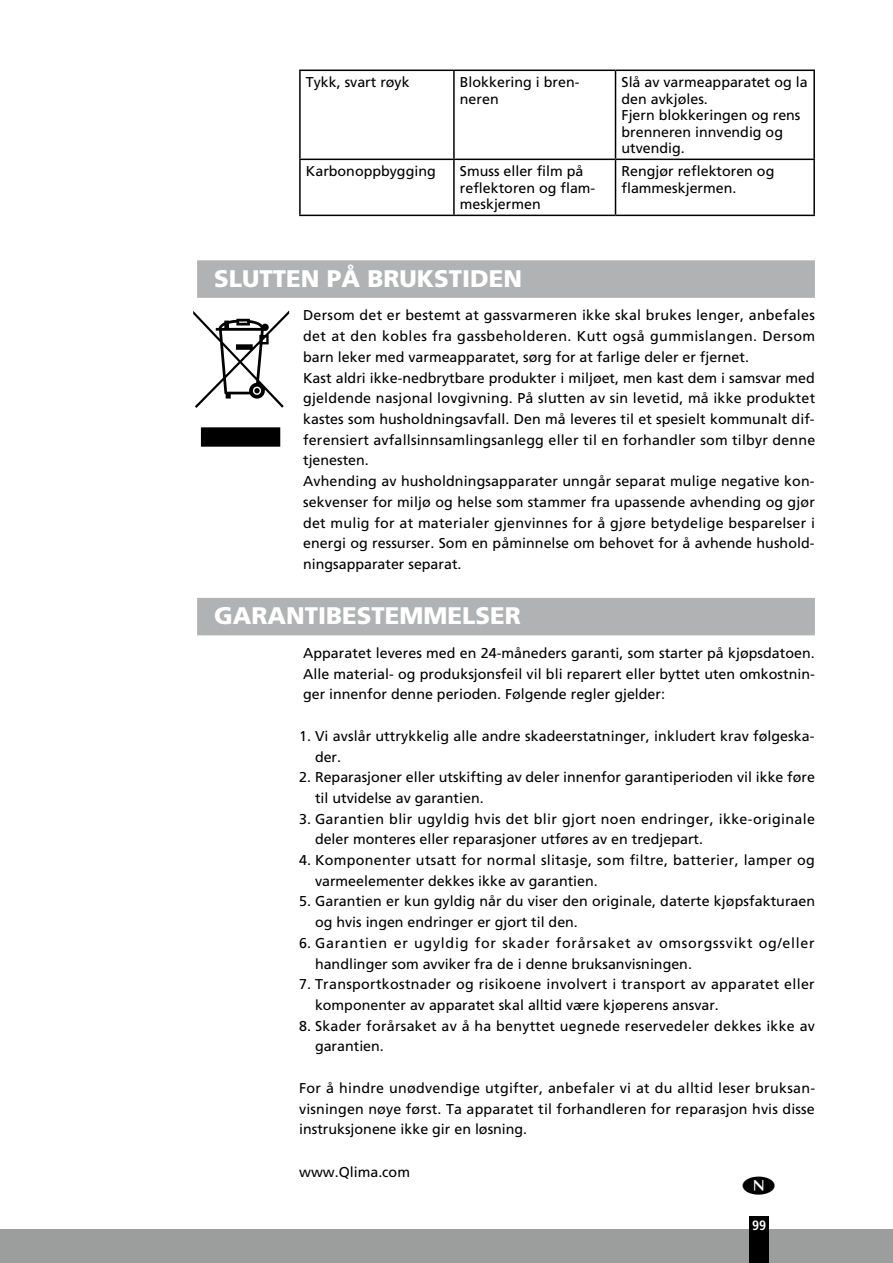
<style>
.page{position:relative;width:893px;height:1263px;background:#fff}
.page>*{position:absolute;margin:0;border:0;box-sizing:border-box;transform-origin:0 0}
.t1{font:900 24px "Frutiger CE";color:#fff}
.t2{font:14.25px/20.7px "Frutiger CE";letter-spacing:.005em;color:#000}
.t3{font:14.25px/20.7px "Frutiger CE";letter-spacing:.025em;color:#000}
.t4{font:14.25px/20.7px "Frutiger CE";letter-spacing:.05em;color:#000}
.t5{font:700 condensed 13.5px "Frutiger LT Std";color:#fff}
</style>
<div class="page">
<div style="left:0;top:1229px;width:893px;height:34px;background:#9c9d9d"></div>
<div style="left:749px;top:1216px;width:20px;height:47px;background:#000"></div>
<div style="left:197px;top:260px;width:618px;height:38px;background:#b1b2b3"></div>
<div style="left:197px;top:598px;width:618px;height:37px;background:#b1b2b3"></div>
<hr style="left:299px;top:70px;width:155px;height:1px;background:#000">
<hr style="left:299px;top:71px;width:2px;height:88px;background:#000">
<hr style="left:454px;top:70px;width:161px;height:1px;background:#000">
<hr style="left:453px;top:71px;width:2px;height:88px;background:#000">
<hr style="left:615px;top:70px;width:200px;height:1px;background:#000">
<hr style="left:615px;top:71px;width:1px;height:88px;background:#000">
<hr style="left:813px;top:71px;width:2px;height:88px;background:#000">
<hr style="left:299px;top:159px;width:155px;height:1px;background:#000">
<hr style="left:299px;top:160px;width:2px;height:55px;background:#000">
<hr style="left:454px;top:159px;width:161px;height:1px;background:#000">
<hr style="left:453px;top:160px;width:2px;height:55px;background:#000">
<hr style="left:615px;top:159px;width:200px;height:1px;background:#000">
<hr style="left:615px;top:160px;width:1px;height:55px;background:#000">
<hr style="left:813px;top:160px;width:2px;height:55px;background:#000">
<hr style="left:299px;top:215px;width:155px;height:1px;background:#000">
<hr style="left:454px;top:215px;width:161px;height:1px;background:#000">
<hr style="left:615px;top:215px;width:200px;height:1px;background:#000">
<svg style="left:193px;top:310px;width:96px;height:137px"></svg>
<p class="t2" style="left:306px;top:72px;width:105px">Tykk, svart røyk</p>
<p class="t2" style="left:460px;top:74px;width:121px;line-height:16.5px">Blokkering i bren&shy;neren</p>
<p class="t2" style="left:621px;top:74px;width:188px;line-height:16.5px">Slå av varmeapparatet og la den avkjøles.<br>Fjern blokkeringen og rens brenneren innvendig og utvendig.</p>
<p class="t2" style="left:306px;top:161px;width:131px">Karbonoppbygging</p>
<p class="t2" style="left:460px;top:163px;width:137px;line-height:16.5px">Smuss eller film på reflektoren og flam&shy;meskjermen</p>
<p class="t2" style="left:621px;top:163px;width:154px;line-height:16.5px">Rengjør reflektoren og flammeskjermen.</p>
<h1 class="t1" style="left:214px;top:264px;width:310px">SLUTTEN PÅ BRUKSTIDEN</h1>
<p class="t2" style="left:303px;top:305px;width:514px">Dersom det er bestemt at gassvarmeren ikke skal brukes lenger, anbefales det at den kobles fra gassbeholderen. Kutt også gummislangen. Dersom barn leker med varmeapparatet, sørg for at farlige deler er fjernet.<br>Kast aldri ikke-nedbrytbare produkter i miljøet, men kast dem i samsvar med gjeldende nasjonal lovgivning. På slutten av sin levetid, må ikke produktet kastes som husholdningsavfall. Den må leveres til et spesielt kommunalt dif&shy;ferensiert avfallsinnsamlingsanlegg eller til en forhandler som tilbyr denne tjenesten.<br>Avhending av husholdningsapparater unngår separat mulige negative kon&shy;sekvenser for miljø og helse som stammer fra upassende avhending og gjør det mulig for at materialer gjenvinnes for å gjøre betydelige besparelser i energi og ressurser. Som en påminnelse om behovet for å avhende hushold&shy;ningsapparater separat.</p>
<h1 class="t1" style="left:214px;top:601px;width:308px">GARANTIBESTEMMELSER</h1>
<p class="t2" style="left:303px;top:643px;width:513px;text-align:justify">Apparatet leveres med en 24-måneders garanti, som starter på kjøpsdatoen.<br>Alle material- og produksjonsfeil vil bli reparert eller byttet uten omkostnin&shy;ger innenfor denne perioden. Følgende regler gjelder:</p>
<p class="t2" style="left:315px;top:725px;width:501px;text-indent:-16px">1. Vi avslår uttrykkelig alle andre skadeerstatninger, inkludert krav følgeska&shy;der.</p>
<p class="t2" style="left:315px;top:767px;width:501px;text-indent:-16px">2. Reparasjoner eller utskifting av deler innenfor garantiperioden vil ikke føre til utvidelse av garantien.</p>
<p class="t3" style="left:315px;top:808px;width:502px;text-indent:-16px">3. Garantien blir ugyldig hvis det blir gjort noen endringer, ikke-originale deler monteres eller reparasjoner utføres av en tredjepart.</p>
<p class="t3" style="left:315px;top:850px;width:501px;text-indent:-16px">4. Komponenter utsatt for normal slitasje, som filtre, batterier, lamper og varmeelementer dekkes ikke av garantien.</p>
<p class="t2" style="left:315px;top:891px;width:502px;text-indent:-16px">5. Garantien er kun gyldig når du viser den originale, daterte kjøpsfakturaen og hvis ingen endringer er gjort til den.</p>
<p class="t4" style="left:315px;top:932px;width:501px;text-indent:-16px">6. Garantien er ugyldig for skader forårsaket av omsorgssvikt og/eller handlinger som avviker fra de i denne bruksanvisningen.</p>
<p class="t2" style="left:315px;top:974px;width:501px;text-indent:-16px">7. Transportkostnader og risikoene involvert i transport av apparatet eller komponenter av apparatet skal alltid være kjøperens ansvar.</p>
<p class="t2" style="left:315px;top:1015px;width:501px;text-indent:-16px">8. Skader forårsaket av å ha benyttet uegnede reservedeler dekkes ikke av garantien.</p>
<p class="t2" style="left:299px;top:1077px;width:518px;text-align:justify">For å hindre unødvendige utgifter, anbefaler vi at du alltid leser bruksan&shy;visningen nøye først. Ta apparatet til forhandleren for reparasjon hvis disse instruksjonene ikke gir en løsning.</p>
<p class="t2" style="left:299px;top:1162px;width:112px">www.Qlima.com</p>
<p class="t5" style="left:752px;top:1217px;width:16px">99</p>
</div>
